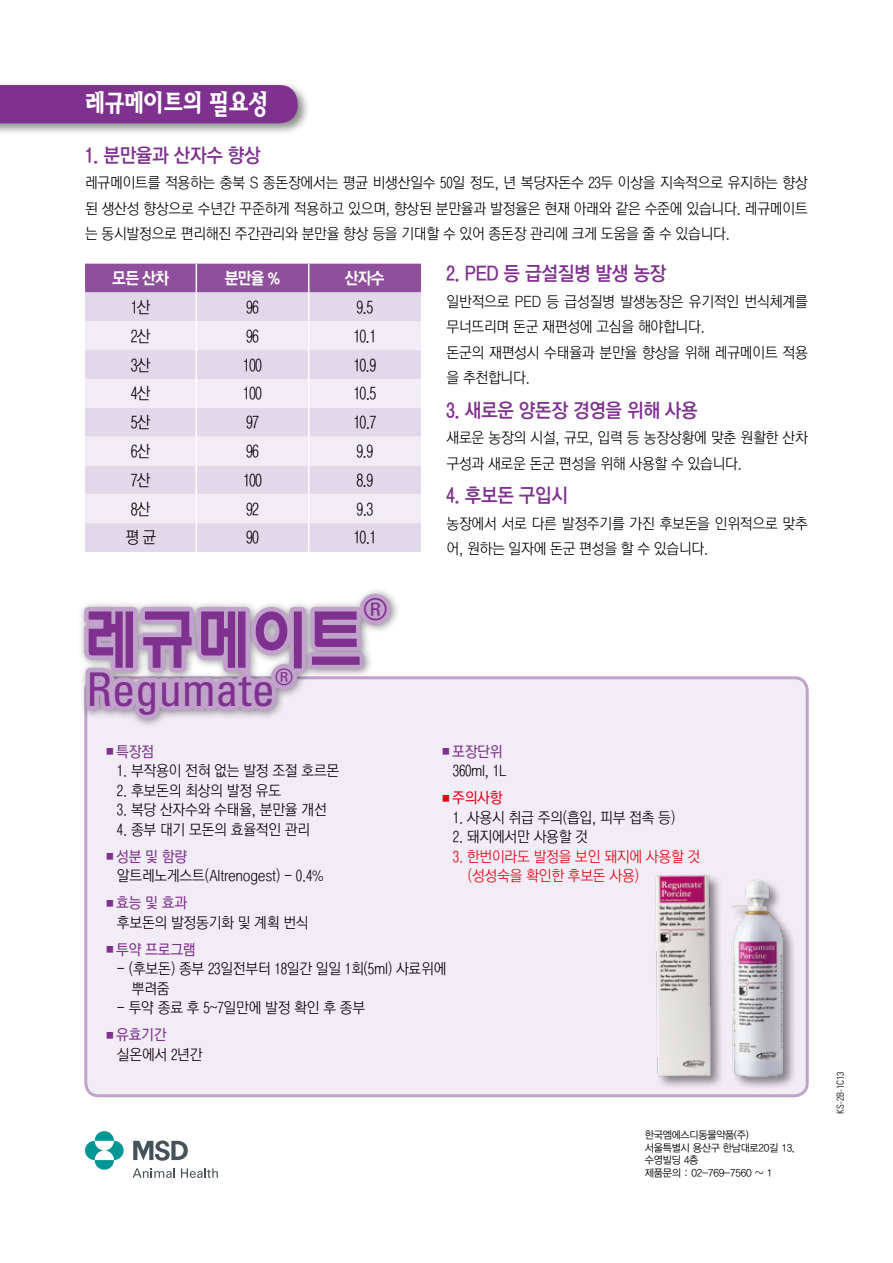
<style>
.page{position:relative;width:893px;height:1263px;background:#fff}
.page>*{position:absolute;margin:0;border:0;box-sizing:border-box;transform-origin:0 0}
.t1{font:67.5px "H Ywul B";letter-spacing:-.02em;color:#7e318e;scale:.85 1}
.t2{font:condensed 46.5px "Univers";color:#7e318e}
.t3{font:condensed 30px "Univers";color:#7e318e}
.t4{font:27px "YDI Bird B";letter-spacing:-.05em;color:#fff;scale:.85 1}
.t5{font:19.5px "YGO540";letter-spacing:-.02em;color:#7e318e;scale:.95 1}
.t6{font:16.5px "YGO520";letter-spacing:-.05em;color:#000;scale:.93 1}
.t7{font:16.5px "YGO550";letter-spacing:-.05em;color:#fff;scale:.93 1}
.t8{font:15px/25.5px "YGO520";letter-spacing:-.02em;color:#000;scale:.95 1}
.t9{font:15px "YGO530";letter-spacing:-.02em;color:#7e318e;scale:.95 1}
.t10{font:15px/19.5px "YGO520";letter-spacing:-.02em;color:#e60012;scale:.95 1}
.t11{font:15px "YGO530";color:#e60012;scale:.95 1}
.t12{font:10.5px/12.6px "YDIYGO320";letter-spacing:-.025em;color:#000;scale:.95 1}
.t13{font:300 condensed 9.75px "Univers";color:#000}
.s1{font-size:9px}
.s2{font-family:"YGO520";font-size:9px}
</style>
<div class="page">
<svg style="left:85px;top:264px;width:336px;height:288px;background:#e0d2e6"></svg>
<div style="left:0;top:81px;width:310px;height:55px;background:#000;opacity:.45"></div>
<div style="left:0;top:85px;width:298px;height:38px;background:#7e318e"></div>
<div style="left:86px;top:678px;width:721px;height:418px;background:#f1ecf5;border-radius:13px"></div>
<div style="left:77px;top:586px;width:323px;height:142px;background:#000;opacity:.45"></div>
<svg style="left:80px;top:589px;width:316px;height:589px"></svg>
<div style="left:654px;top:872px;width:143px;height:217px;background:#000;opacity:.45"></div>
<img style="left:654px;top:872px;width:135px;height:208px">
<h3 class="t4" style="left:85px;top:91px;width:217px">레규메이트의 필요성</h3>
<h3 class="t5" style="left:85px;top:145px;width:187px">1. 분만율과 산자수 향상</h3>
<p class="t8" style="left:85px;top:171px;width:762px;text-align:justify">레규메이트를 적용하는 충북 S 종돈장에서는 평균 비생산일수 50일 정도, 년 복당자돈수 23두 이상을 지속적으로 유지하는 향상 된 생산성 향상으로 수년간 꾸준하게 적용하고 있으며, 향상된 분만율과 발정율은 현재 아래와 같은 수준에 있습니다. 레규메이트 는 동시발정으로 편리해진 주간관리와 분만율 향상 등을 기대할 수 있어 종돈장 관리에 크게 도움을 줄 수 있습니다.</p>
<p class="t7" style="left:112px;top:270px;width:63px">모든 산차</p>
<p class="t7" style="left:225px;top:270px;width:61px">분만율 %</p>
<p class="t7" style="left:345px;top:270px;width:44px">산자수</p>
<p class="t6" style="left:131px;top:299px;width:23px">1산</p>
<p class="t6" style="left:246px;top:299px;width:16px">96</p>
<p class="t6" style="left:356px;top:299px;width:20px">9.5</p>
<p class="t6" style="left:131px;top:327px;width:23px">2산</p>
<p class="t6" style="left:246px;top:327px;width:16px">96</p>
<p class="t6" style="left:353px;top:327px;width:26px">10.1</p>
<p class="t6" style="left:131px;top:356px;width:23px">3산</p>
<p class="t6" style="left:243px;top:356px;width:22px">100</p>
<p class="t6" style="left:353px;top:356px;width:26px">10.9</p>
<p class="t6" style="left:131px;top:385px;width:23px">4산</p>
<p class="t6" style="left:243px;top:385px;width:22px">100</p>
<p class="t6" style="left:353px;top:385px;width:26px">10.5</p>
<p class="t6" style="left:131px;top:414px;width:23px">5산</p>
<p class="t6" style="left:246px;top:414px;width:16px">97</p>
<p class="t6" style="left:353px;top:414px;width:26px">10.7</p>
<p class="t6" style="left:131px;top:443px;width:23px">6산</p>
<p class="t6" style="left:246px;top:443px;width:16px">96</p>
<p class="t6" style="left:356px;top:443px;width:20px">9.9</p>
<p class="t6" style="left:131px;top:472px;width:23px">7산</p>
<p class="t6" style="left:243px;top:472px;width:22px">100</p>
<p class="t6" style="left:356px;top:472px;width:20px">8.9</p>
<p class="t6" style="left:131px;top:500px;width:23px">8산</p>
<p class="t6" style="left:246px;top:500px;width:16px">92</p>
<p class="t6" style="left:356px;top:500px;width:20px">9.3</p>
<p class="t6" style="left:125px;top:529px;width:34px">평 균</p>
<p class="t6" style="left:246px;top:529px;width:16px">90</p>
<p class="t6" style="left:353px;top:529px;width:26px">10.1</p>
<h3 class="t5" style="left:446px;top:264px;width:233px">2. PED 등 급설질병 발생 농장</h3>
<p class="t8" style="left:446px;top:289px;width:382px">일반적으로 PED 등 급성질병 발생농장은 유기적인 번식체계를 무너뜨리며 돈군 재편성에 고심을 해야합니다.<br>돈군의 재편성시 수태율과 분만율 향상을 위해 레규메이트 적용 을 추천합니다.</p>
<h3 class="t5" style="left:446px;top:400px;width:266px">3. 새로운 양돈장 경영을 위해 사용</h3>
<p class="t8" style="left:446px;top:426px;width:382px">새로운 농장의 시설, 규모, 입력 등 농장상황에 맞춘 원활한 산차 구성과 새로운 돈군 편성을 위해 사용할 수 있습니다.</p>
<h3 class="t5" style="left:446px;top:486px;width:130px">4. 후보돈 구입시</h3>
<p class="t8" style="left:446px;top:511px;width:382px">농장에서 서로 다른 발정주기를 가진 후보돈을 인위적으로 맞추 어, 원하는 일자에 돈군 편성을 할 수 있습니다.</p>
<h3 class="t3" style="left:363px;top:591px;width:26px">®</h3>
<h1 class="t1" style="left:82px;top:606px;width:334px">레규메이트</h1>
<h2 class="t2" style="left:86px;top:660px;width:208px">Regumate<sup>®</sup></h2>
<p class="t9" style="left:106px;top:744px;width:52px"><span class="s1">▒</span> 특장점</p>
<p class="t8" style="left:117px;top:759px;width:236px">1. 부작용이 전혀 없는 발정 조절 호르몬</p>
<p class="t8" style="left:117px;top:778px;width:174px">2. 후보돈의 최상의 발정 유도</p>
<p class="t8" style="left:117px;top:798px;width:222px">3. 복당 산자수와 수태율, 분만율 개선</p>
<p class="t8" style="left:117px;top:817px;width:205px">4. 종부 대기 모돈의 효율적인 관리</p>
<p class="t9" style="left:106px;top:849px;width:87px"><span class="s1">▒</span> 성분 및 함량</p>
<p class="t8" style="left:117px;top:864px;width:219px">알트레노게스트(Altrenogest) - 0.4%</p>
<p class="t9" style="left:106px;top:895px;width:87px"><span class="s1">▒</span> 효능 및 효과</p>
<p class="t8" style="left:117px;top:910px;width:203px">후보돈의 발정동기화 및 계획 번식</p>
<p class="t9" style="left:106px;top:942px;width:96px"><span class="s1">▒</span> 투약 프로그램</p>
<p class="t8" style="left:132px;top:960px;width:333px;line-height:19.5px;text-indent:-15px">- (후보돈) 종부 23일전부터 18일간 일일 1회(5ml) 사료위에 뿌려줌</p>
<p class="t8" style="left:117px;top:996px;width:263px">- 투약 종료 후 5~7일만에 발정 확인 후 종부</p>
<p class="t9" style="left:106px;top:1027px;width:65px"><span class="s1">▒</span> 유효기간</p>
<p class="t8" style="left:117px;top:1042px;width:92px">실온에서 2년간</p>
<p class="t9" style="left:442px;top:744px;width:65px"><span class="s2">▒</span> 포장단위</p>
<p class="t8" style="left:453px;top:759px;width:58px">360ml, 1L</p>
<p class="t11" style="left:442px;top:790px;width:65px"><span class="s1">▒</span> 주의사항</p>
<p class="t8" style="left:453px;top:805px;width:236px">1. 사용시 취급 주의(흡입, 피부 접촉 등)</p>
<p class="t8" style="left:453px;top:825px;width:144px">2. 돼지에서만 사용할 것</p>
<p class="t10" style="left:468px;top:847px;width:246px;text-indent:-15px">3. 한번이라도 발정을 보인 돼지에 사용할 것 (성성숙을 확인한 후보돈 사용)</p>
<p class="t12" style="left:645px;top:1129px;width:159px">한국엠에스디동물약품(주) 서울특별시 용산구 한남대로20길 13, 수영빌딩 4층<br>제품문의 : 02-769-7560 ~ 1</p>
<p class="t13" style="left:835px;top:1114px;width:44px;rotate:-90deg">KS-2B-1C13</p>
</div>
